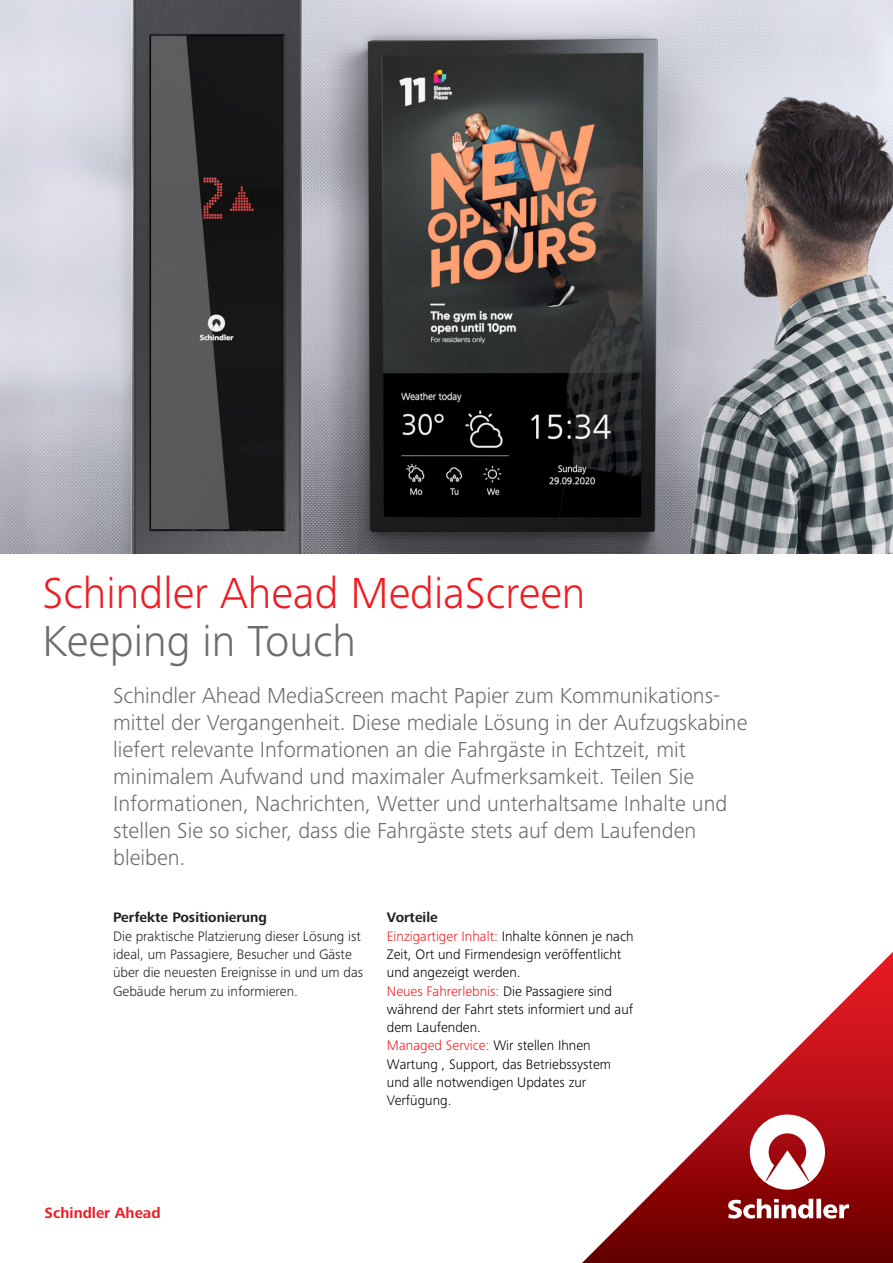
<style>
.page{position:relative;width:893px;height:1263px;background:#fff}
.page>*{position:absolute;margin:0;border:0;box-sizing:border-box;transform-origin:0 0}
.Titel_rot{font:300 45px "Frutiger Next LTW1 G";color:#ee1d23}
.Titel_rot-2{font:300 45px "Frutiger Next LTW1 G";color:#6c6d70}
.Subline{font:300 22.5px/27px "Frutiger Next LTW1 G";color:#6c6d70}
.t1{font:700 15.45px "Frutiger Next LTW1 G";color:#ee1d23}
.Text_9_5_pt_light_bl{font:300 14.25px/18.3px "Frutiger Next LTW1 G";color:#000}
.Text_9_5_pt_light_bl-2{font:300 14.25px/18.3px "Frutiger Next LTW1 G";color:#231f20}
.Text_9_5_pt_light_bl-3{font:700 14.25px "Frutiger Next LTW1 G";color:#231f20}
.s1{color:#ee1d23}
</style>
<div class="page">
<svg style="left:582px;top:952px;width:311px;height:311px"></svg>
<svg style="left:728px;top:1114px;width:121px;height:104px"></svg>
<img style="left:0;top:0;width:893px;height:554px">
<p class="Titel_rot" style="left:43px;top:567px;width:545px">Schindler Ahead MediaScreen</p>
<p class="Titel_rot-2" style="left:43px;top:615px;width:315px">Keeping in Touch</p>
<p class="Subline" style="left:113px;top:682px;width:636px">Schindler Ahead MediaScreen macht Papier zum Kommunikations&shy;mittel der Vergangenheit. Diese mediale Lösung in der Aufzugskabine liefert relevante Informationen an die Fahrgäste in Echtzeit, mit minimalem Aufwand und maximaler Aufmerksamkeit. Teilen Sie Informationen, Nachrichten, Wetter und unterhaltsame Inhalte und stellen Sie so sicher, dass die Fahrgäste stets auf dem Laufenden bleiben.</p>
<p class="Text_9_5_pt_light_bl-3" style="left:113px;top:909px;width:155px">Perfekte Positionierung</p>
<p class="Text_9_5_pt_light_bl-2" style="left:113px;top:927px;width:252px">Die praktische Platzierung dieser Lösung ist ideal, um Passagiere, Besucher und Gäste über die neuesten Ereignisse in und um das Gebäude herum zu informieren.</p>
<p class="Text_9_5_pt_light_bl-3" style="left:387px;top:909px;width:52px">Vorteile</p>
<p class="Text_9_5_pt_light_bl" style="left:387px;top:927px;width:248px"><span class="s1">Einzigartiger Inhalt:</span> Inhalte können je nach<br>Zeit, Ort und Firmendesign veröffentlicht und angezeigt werden.</p>
<p class="Text_9_5_pt_light_bl" style="left:387px;top:981px;width:248px"><span class="s1">Neues Fahrerlebnis:</span> Die Passagiere sind während der Fahrt stets informiert und auf dem Laufenden.</p>
<p class="Text_9_5_pt_light_bl" style="left:387px;top:1036px;width:226px"><span class="s1">Managed Service:</span> Wir stellen Ihnen<br>Wartung , Support, das Betriebssystem und alle notwendigen Updates zur<br>Verfügung.</p>
<p class="t1" style="left:45px;top:1204px;width:117px">Schindler Ahead</p>
</div>
